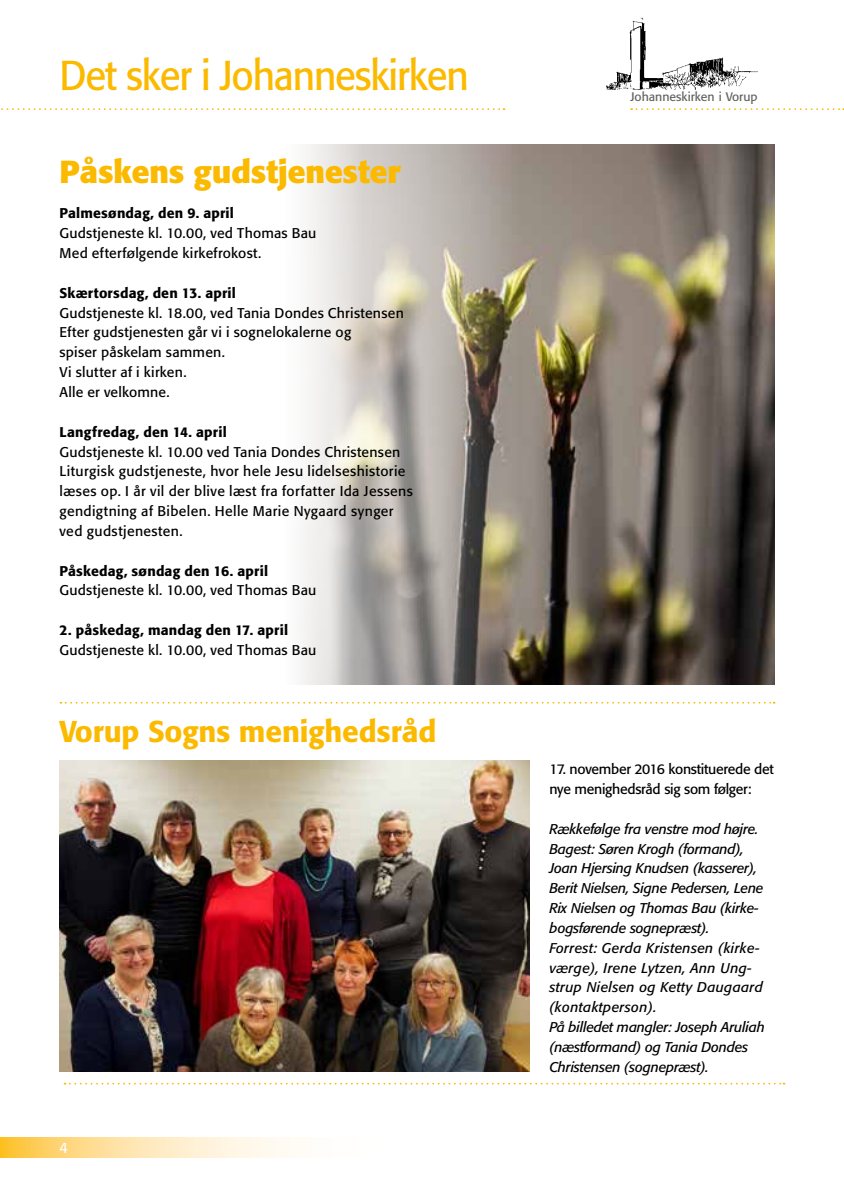
<style>
.page{position:relative;width:844px;height:1191px;background:#fff}
.page>*{position:absolute;margin:0;border:0;box-sizing:border-box;transform-origin:0 0}
.t1{font:41.3px "Formata";letter-spacing:-.03em;color:#fbba00;scale:.93 1}
.t2{font:700 31.5px "Formata";letter-spacing:-.005em;color:#fbba00}
.t3{font:500 29.75px "Formata";letter-spacing:-.005em;color:#fbba00}
.t4{font:14.88px "Formata";color:#fff}
.t5{font:14px/19.8px "Formata";letter-spacing:.02em;color:#000}
.t6{font:italic 14px/19.8px "Formata";letter-spacing:-.015em;color:#000}
.t7{font:500 14px "Formata";letter-spacing:.015em;color:#000}
.t8{font:14px/19.8px "Formata";letter-spacing:-.02em;color:#000}
.t9{font:12.25px "Formata";color:#636362}
</style>
<div class="page">
<svg style="left:0;top:1137px;width:290px;height:20px;background:#fee4ab"></svg>
<svg style="left:631px;top:108px;width:212px;height:2px"></svg>
<img style="left:606px;top:18px;width:151px;height:71px">
<img style="left:302px;top:145px;width:472px;height:540px">
<svg style="left:1px;top:108px;width:503px;height:2px"></svg>
<svg style="left:65px;top:1082px;width:719px;height:2px"></svg>
<img style="left:60px;top:760px;width:469px;height:311px">
<svg style="left:60px;top:702px;width:714px;height:1px"></svg>
<h1 class="t1" style="left:60px;top:50px;width:441px">Det sker i Johanneskirken</h1>
<h2 class="t2" style="left:60px;top:152px;width:342px">Påskens gudstjenester</h2>
<p class="t7" style="left:60px;top:205px;width:176px">Palmesøndag, den 9. april</p>
<p class="t5" style="left:60px;top:223px;width:258px">Gudstjeneste kl. 10.00, ved Thomas Bau<br>Med efterfølgende kirkefrokost.</p>
<p class="t7" style="left:60px;top:284px;width:178px">Skærtorsdag, den 13. april</p>
<p class="t5" style="left:60px;top:303px;width:346px">Gudstjeneste kl. 18.00, ved Tania Dondes Christensen Efter gudstjenesten går vi i sognelokalerne og<br>spiser påskelam sammen.<br>Vi slutter af i kirken.<br>Alle er velkomne.</p>
<p class="t7" style="left:60px;top:423px;width:169px">Langfredag, den 14. april</p>
<p class="t5" style="left:60px;top:441px;width:355px">Gudstjeneste kl. 10.00 ved Tania Dondes Christensen Liturgisk gudstjeneste, hvor hele Jesu lidelseshistorie læses op. I år vil der blive læst fra forfatter Ida Jessens gendigtning af Bibelen. Helle Marie Nygaard synger ved gudstjenesten.</p>
<p class="t7" style="left:60px;top:562px;width:210px">Påskedag, søndag den 16. april</p>
<p class="t5" style="left:60px;top:580px;width:258px">Gudstjeneste kl. 10.00, ved Thomas Bau</p>
<p class="t7" style="left:60px;top:621px;width:230px">2. påskedag, mandag den 17. april</p>
<p class="t5" style="left:60px;top:640px;width:258px">Gudstjeneste kl. 10.00, ved Thomas Bau</p>
<h3 class="t3" style="left:60px;top:713px;width:378px">Vorup Sogns menighedsråd</h3>
<p class="t4" style="left:60px;top:1138px;width:10px">4</p>
<p class="t9" style="left:630px;top:89px;width:129px">Johanneskirken i Vorup</p>
<p class="t8" style="left:549px;top:759px;width:226px">17. november 2016 konstituerede det nye menighedsråd sig som følger:</p>
<p class="t6" style="left:549px;top:819px;width:217px">Rækkefølge fra venstre mod højre.<br>Bagest: Søren Krogh (formand),<br>Joan Hjersing Knudsen (kasserer),<br>Berit Nielsen, Signe Pedersen, Lene<br>Rix Nielsen og Thomas Bau (kirke&shy;bogsførende sognepræst).<br>Forrest: Gerda Kristensen (kirke&shy;værge), Irene Lytzen, Ann Ung&shy;strup Nielsen og Ketty Daugaard (kontaktperson).<br>På billedet mangler: Joseph Aruliah (næstformand) og Tania Dondes<br>Christensen (sognepræst).</p>
</div>
